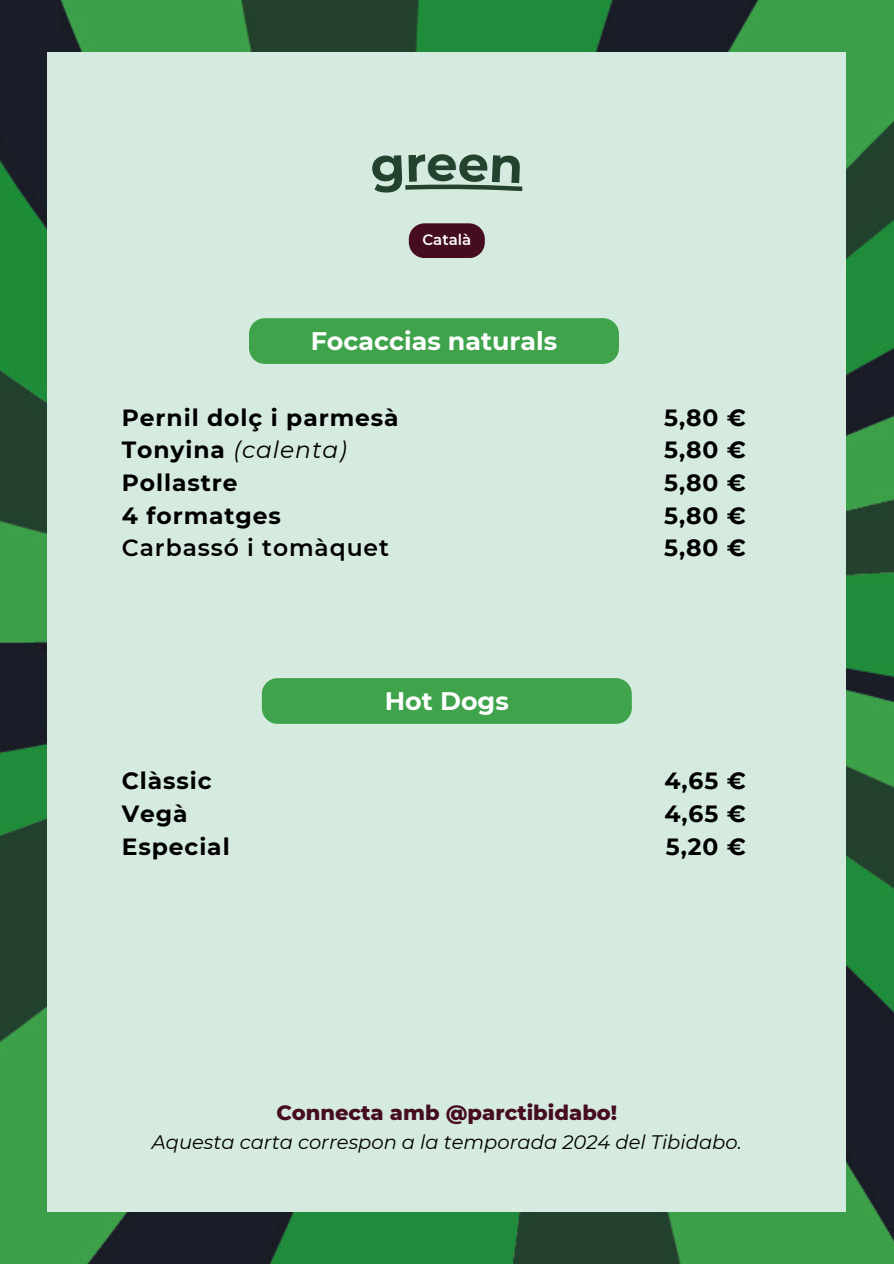
<style>
.page{position:relative;width:894px;height:1264px;background:#fff}
.page>*{position:absolute;margin:0;border:0;box-sizing:border-box;transform-origin:0 0}
.t1{font:700 49.5px "Montserrat";color:#23432e}
.t2{font:700 25.35px "Montserrat";color:#fff}
.t3{font:700 23.4px/32.7px "Montserrat";letter-spacing:.04em;color:#000}
.t4{font:600 23.4px "Montserrat";letter-spacing:.04em;color:#000}
.t5{font:800 21px "Montserrat";color:#460c20}
.t6{font:italic 19.5px "Montserrat";color:#000}
.t7{font:600 15px "Montserrat";color:#fff}
.s1{font-weight:400;font-style:italic}
</style>
<div class="page">
<img style="left:0;top:0;width:893px;height:1263px">
<div style="left:48px;top:52px;width:797px;height:1159px;background:#d6ebe0"></div>
<div style="left:262px;top:678px;width:369px;height:46px;background:#3fa34b;border-radius:16px"></div>
<div style="left:408px;top:223px;width:76px;height:35px;background:#460c20;border-radius:16px"></div>
<div style="left:426px;top:184px;width:31px;height:5px;background:#23432e"></div>
<div style="left:249px;top:318px;width:369px;height:46px;background:#3fa34b;border-radius:16px"></div>
<svg style="left:405px;top:184px;width:22px;height:6px"></svg>
<svg style="left:457px;top:184px;width:65px;height:7px"></svg>
<h2 class="t1" style="left:426px;top:133px;width:33px">e</h2>
<p class="t7" style="left:422px;top:230px;width:50px">Català</p>
<h5 class="t2" style="left:310px;top:325px;width:248px">Focaccias naturals</h5>
<p class="t3" style="left:122px;top:401px;width:278px">Pernil dolç i parmesà<br>Tonyina <span class="s1">(calenta)<br></span>Pollastre<br>4 formatges</p>
<p class="t4" style="left:122px;top:533px;width:268px">Carbassó i tomàquet</p>
<h1 class="t2" style="left:384px;top:685px;width:125px">Hot Dogs</h1>
<p class="t3" style="left:664px;top:401px;width:83px;text-align:justify">5,80 € 5,80 € 5,80 € 5,80 € 5,80 €</p>
<p class="t3" style="left:122px;top:764px;width:109px">Clàssic<br>Vegà<br>Especial</p>
<p class="t3" style="left:664px;top:764px;width:83px;text-align:justify">4,65 € 4,65 € 5,20 €</p>
<h2 class="t5" style="left:276px;top:1100px;width:342px">Connecta amb @parctibidabo!</h2>
<h4 class="t6" style="left:152px;top:1129px;width:591px">Aquesta carta correspon a la temporada 2024 del Tibidabo.</h4>
</div>
